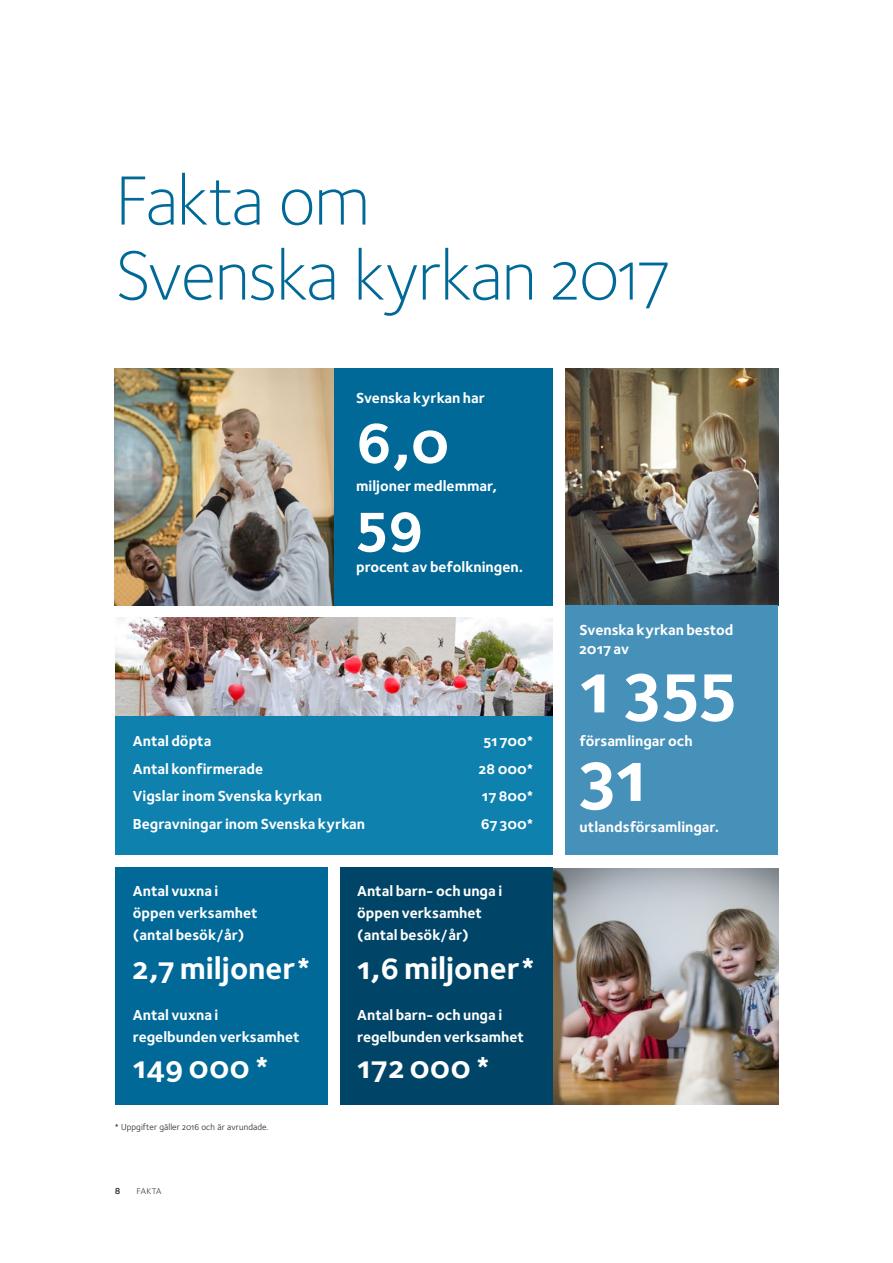
<style>
.page{position:relative;width:893px;height:1263px;background:#fff}
.page>*{position:absolute;margin:0;border:0;box-sizing:border-box;transform-origin:0 0}
.t1{font:72px/75px "Foundry Sterling Light OSF";letter-spacing:-.02em;color:#006997}
.t2{font:72px "Foundry Sterling Bold OSF";color:#fff}
.t3{font:60px "Foundry Sterling Bold OSF";color:#fff}
.t4{font:31.5px "Foundry Sterling Bold OSF";color:#fff}
.t5{font:15px/21.8px "Foundry Sterling Bold OSF";color:#fff}
.t6{font:11.25px "Foundry Sterling Light Expert";letter-spacing:.01em;color:#231f20}
.t7{font:9px "Foundry Sterling Book OSF";letter-spacing:.01em;color:#231f20}
.t8{font:600 9px "Foundry Sterling";color:#231f20}
</style>
<div class="page">
<img style="left:115px;top:368px;width:219px;height:237px">
<img style="left:566px;top:368px;width:212px;height:237px">
<div style="left:334px;top:368px;width:219px;height:237px;background:#006997"></div>
<div style="left:115px;top:716px;width:438px;height:139px;background:#0e81ae"></div>
<div style="left:566px;top:605px;width:212px;height:250px;background:#4691ba"></div>
<div style="left:115px;top:867px;width:212px;height:237px;background:#006997"></div>
<img style="left:553px;top:869px;width:225px;height:235px">
<div style="left:340px;top:867px;width:213px;height:237px;background:#004567"></div>
<img style="left:115px;top:618px;width:438px;height:98px">
<h1 class="t1" style="left:115px;top:161px;width:555px">Fakta om<br>Svenska kyrkan 2017</h1>
<p class="t5" style="left:356px;top:386px;width:130px">Svenska kyrkan har</p>
<h2 class="t3" style="left:356px;top:400px;width:95px">6,0</h2>
<p class="t5" style="left:356px;top:474px;width:142px">miljoner medlemmar,</p>
<h2 class="t3" style="left:356px;top:482px;width:68px">59</h2>
<p class="t5" style="left:356px;top:556px;width:168px">procent av befolkningen.</p>
<p class="t5" style="left:133px;top:729px;width:80px">Antal döpta</p>
<p class="t5" style="left:483px;top:729px;width:52px">51 700*</p>
<p class="t5" style="left:133px;top:757px;width:132px">Antal konfirmerade</p>
<p class="t5" style="left:479px;top:757px;width:56px">28 000*</p>
<p class="t5" style="left:133px;top:785px;width:191px">Vigslar inom Svenska kyrkan</p>
<p class="t5" style="left:482px;top:785px;width:53px">17 800*</p>
<p class="t5" style="left:133px;top:813px;width:234px">Begravningar inom Svenska kyrkan</p>
<p class="t5" style="left:481px;top:813px;width:54px">67 300*</p>
<p class="t5" style="left:133px;top:880px;width:126px">Antal vuxna i öppen verksamhet (antal besök/år)</p>
<h3 class="t4" style="left:133px;top:946px;width:179px">2,7 miljoner*</h3>
<p class="t5" style="left:133px;top:1003px;width:168px">Antal vuxna i regelbunden verksamhet</p>
<h3 class="t4" style="left:133px;top:1045px;width:137px">149 000 *</h3>
<p class="t7" style="left:115px;top:1120px;width:155px">* Uppgifter gäller 2016 och är avrundade.</p>
<p class="t8" style="left:115px;top:1184px;width:7px">8</p>
<p class="t6" style="left:136px;top:1182px;width:27px">fakta</p>
<p class="t5" style="left:357px;top:880px;width:146px">Antal barn- och unga i öppen verksamhet (antal besök/år)</p>
<h3 class="t4" style="left:357px;top:946px;width:179px">1,6 miljoner*</h3>
<p class="t5" style="left:357px;top:1003px;width:168px">Antal barn- och unga i regelbunden verksamhet</p>
<h3 class="t4" style="left:357px;top:1045px;width:134px">172 000 *</h3>
<p class="t5" style="left:580px;top:620px;width:155px;line-height:18.8px">Svenska kyrkan bestod<br>2017 av</p>
<h1 class="t2" style="left:580px;top:637px;width:158px">1 355</h1>
<p class="t5" style="left:580px;top:730px;width:115px">församlingar och</p>
<h1 class="t2" style="left:580px;top:726px;width:68px">31</h1>
<p class="t5" style="left:580px;top:815px;width:141px">utlandsförsamlingar.</p>
</div>
